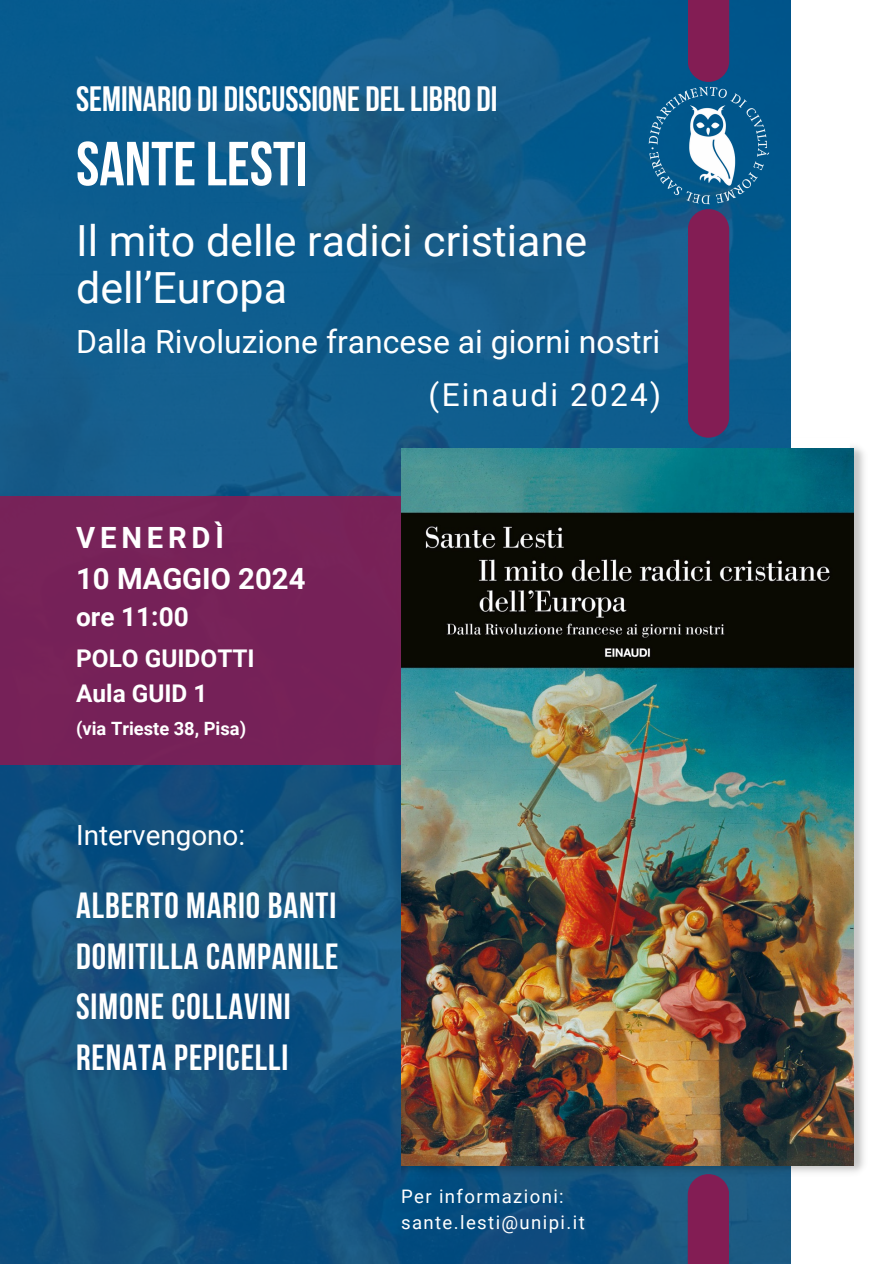
<style>
.page{position:relative;width:894px;height:1264px;background:#fff}
.page>*{position:absolute;margin:0;border:0;box-sizing:border-box;transform-origin:0 0}
.t1{font:700 62.1px "Bebas Neue";color:#fff}
.t2{font:42.9px/47.1px "Roboto";color:#fff}
.t3{font:700 36.3px/50.6px "Bebas Neue";letter-spacing:.025em;color:#fff}
.t4{font:700 35.1px "Bebas Neue";color:#fff}
.t5{font:31.95px "Roboto";color:#fff}
.t6{font:31.5px "Roboto";letter-spacing:.07em;color:#fff}
.t7{font:700 29.25px/40.7px "Roboto";color:#fff}
.t8{font:27.75px "Roboto";color:#fff}
.t9{font:700 26.25px "Roboto";color:#fff}
.t10{font:700 24.45px/34.2px "Roboto";color:#fff}
.t11{font:18.6px/25.8px "Roboto";letter-spacing:.075em;color:#fff}
.t12{font:700 18.3px "Roboto";color:#fff}
</style>
<div class="page">
<img style="left:0;top:0;width:790px;height:1263px">
<div style="left:0;top:496px;width:840px;height:268px;background:#762158"></div>
<img style="left:401px;top:438px;width:463px;height:740px">
<img style="left:401px;top:448px;width:452px;height:717px">
<div style="left:687px;top:209px;width:42px;height:228px;background:#831d54;border-radius:21px"></div>
<div style="left:687px;top:1174px;width:42px;height:89px;background:#831d54"></div>
<img style="left:645px;top:83px;width:125px;height:125px">
<div style="left:687px;top:0;width:42px;height:82px;background:#831d54"></div>
<h1 class="t4" style="left:76px;top:85px;width:422px">SEMINARIO DI DISCUSSIONE DELLIBRO DI</h1>
<h1 class="t1" style="left:76px;top:139px;width:232px">SANTELESTI</h1>
<p class="t2" style="left:76px;top:218px;width:512px">Il mito delle radici cristiane dell’Europa</p>
<h4 class="t5" style="left:76px;top:323px;width:585px">Dalla Rivoluzione francese ai giorni nostri</h4>
<h4 class="t6" style="left:428px;top:377px;width:234px">(Einaudi 2024)</h4>
<p class="t7" style="left:76px;top:518px;width:231px">VENERDÌ<br>10 MAGGIO 2024</p>
<p class="t9" style="left:76px;top:602px;width:114px">ore 11:00</p>
<p class="t10" style="left:76px;top:642px;width:180px">POLO GUIDOTTI<br>Aula GUID 1</p>
<p class="t12" style="left:76px;top:718px;width:171px">(via Trieste 38, Pisa)</p>
<p class="t8" style="left:76px;top:818px;width:170px">Intervengono:</p>
<p class="t3" style="left:76px;top:883px;width:264px">ALBERTO MARIO BANTI<br>DOMITILLA CAMPANILE<br>SIMONE COLLAVINI<br>RENATA PEPICELLI</p>
<h2 class="t11" style="left:401px;top:1183px;width:185px">Per informazioni: sante.lesti@unipi.it</h2>
</div>
